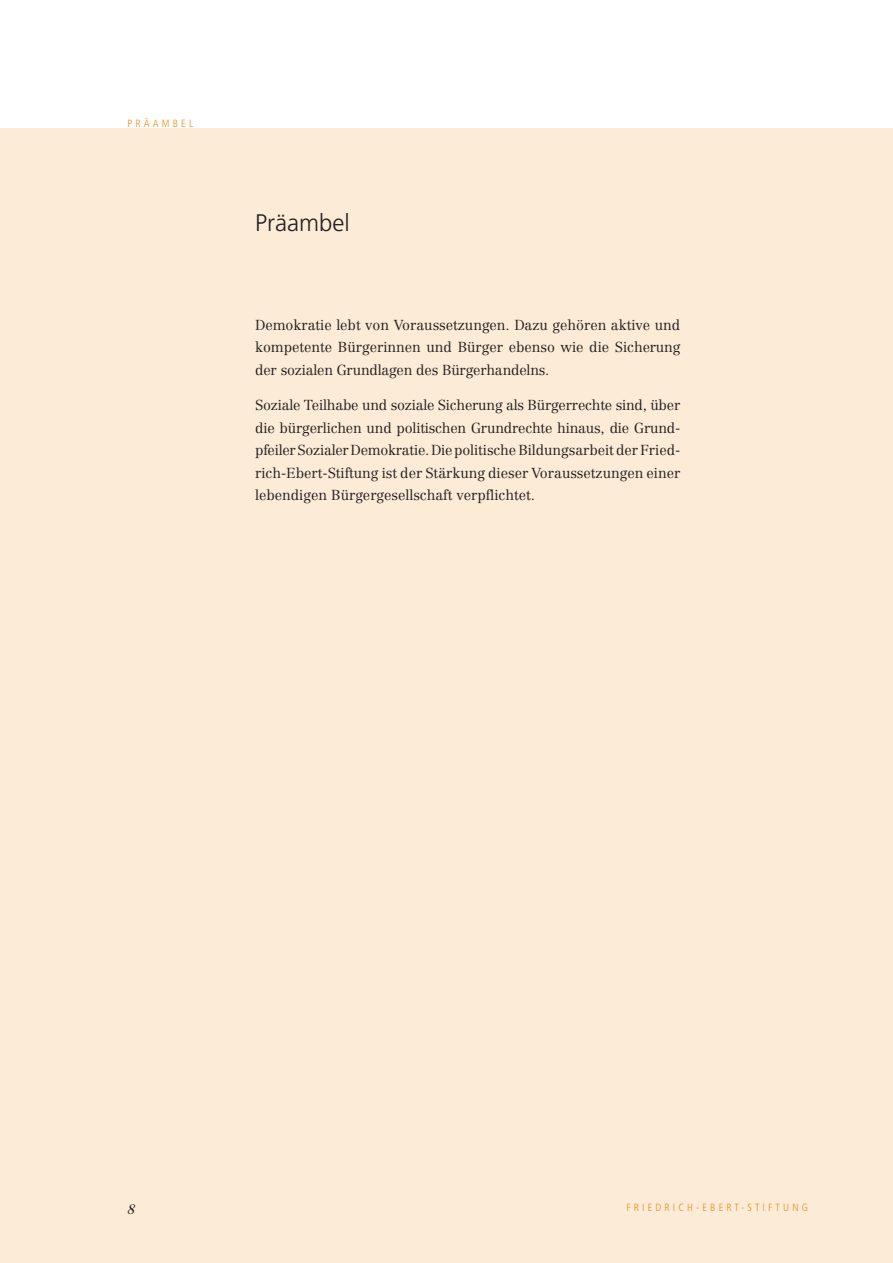
<style>
.page{position:relative;width:893px;height:1263px;background:#fcebd6}
.page>*{position:absolute;margin:0;border:0;box-sizing:border-box;transform-origin:0 0}
.t1{font:300 24px "Frutiger";color:#231f20}
.t2{font:300 14.25px/22.5px "Centennial";letter-spacing:-.005em;color:#231f20;text-align:justify}
.t3{font:italic 13.5px "Centennial";color:#231f20}
.t4{font:300 condensed 10.5px "Frutiger";letter-spacing:.3em;color:#eb8c1b}
</style>
<div class="page">
<div style="left:0;top:0;width:893px;height:128px;background:#fff"></div>
<p class="t4" style="left:128px;top:119px;width:67px">PRÄAMBEL</p>
<h1 class="t1" style="left:255px;top:213px;width:96px">Präambel</h1>
<p class="t2" style="left:255px;top:315px;width:427px">Demokratie lebt von Voraussetzungen. Dazu gehören aktive und kompetente Bürgerinnen und Bürger ebenso wie die Sicherung der sozialen Grundlagen des Bürgerhandelns.</p>
<p class="t2" style="left:255px;top:395px;width:427px">Soziale Teilhabe und soziale Sicherung als Bürgerrechte sind, über die bürgerlichen und politischen Grundrechte hinaus, die Grund&shy;pfeiler Sozialer Demokratie. Die politische Bildungsarbeit der Fried&shy;rich-Ebert-Stiftung ist der Stärkung dieser Voraussetzungen einer lebendigen Bürgergesellschaft verpflichtet.</p>
<p class="t3" style="left:128px;top:1203px;width:9px">8</p>
<p class="t4" style="left:626px;top:1203px;width:183px">FRIEDRICH-EBERT-STIFTUNG</p>
</div>
